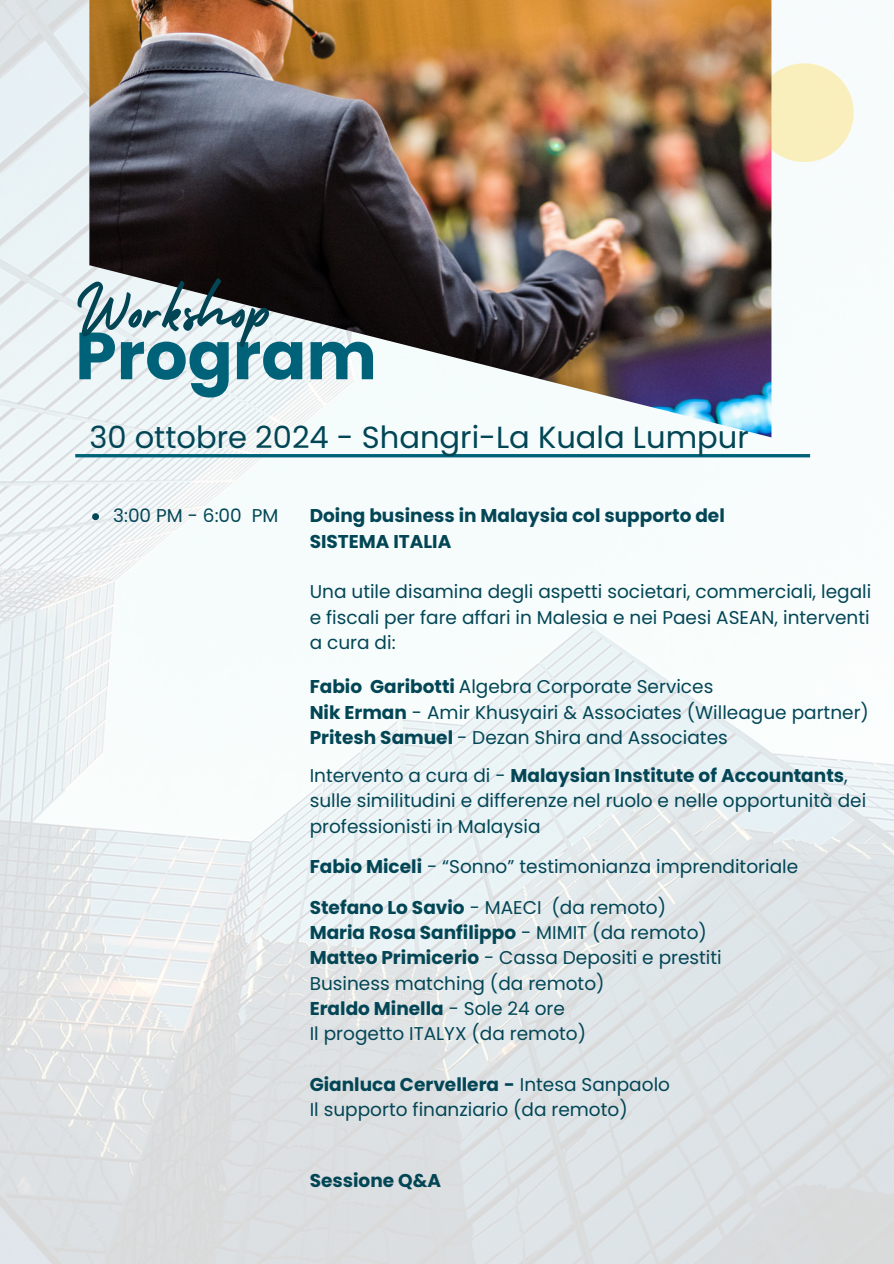
<style>
.page{position:relative;width:894px;height:1264px;background:#fff}
.page>*{position:absolute;margin:0;border:0;box-sizing:border-box;transform-origin:0 0}
.t1{font:76.05px "Holiday";color:#024656}
.t2{font:700 66.45px "Poppins";color:#006279}
.t3{font:30.6px "Poppins";color:#024656}
.t4{font:18.45px/25.3px "Poppins";color:#024656;text-align:justify}
.t5{font:700 18.45px/25.3px "Poppins";color:#024656}
.s1{font-weight:700}
.s2{font-weight:400}
</style>
<div class="page">
<img style="left:0;top:0;width:893px;height:1263px">
<div style="left:754px;top:63px;width:99px;height:99px;background:#f9efbc;border-radius:50%"></div>
<hr style="left:75px;top:454px;width:734px;height:3px;background:#006279">
<svg style="left:92px;top:513px;width:7px;height:7px"></svg>
<img style="left:89px;top:0;width:682px;height:437px">
<p class="t1" style="left:75px;top:251px;width:199px">Workshop</p>
<p class="t2" style="left:75px;top:309px;width:303px">Program</p>
<p class="t3" style="left:89px;top:415px;width:660px">30 ottobre 2024 - Shangri-La Kuala Lumpur</p>
<h1 class="t4" style="left:113px;top:503px;width:167px">3:00 PM - 6:00 PM</h1>
<h2 class="t5" style="left:309px;top:503px;width:416px">Doing business in Malaysia col supporto del<br>SISTEMA ITALIA</h2>
<h3 class="t4" style="left:309px;top:579px;width:563px">Una utile disamina degli aspetti societari, commerciali, legali e fiscali per fare affari in Malesia e nei Paesi ASEAN, interventi a cura di:</h3>
<p class="t4" style="left:309px;top:674px;width:405px"><span class="s1">Fabio Garibotti</span> Algebra Corporate Services</p>
<h4 class="t4" style="left:309px;top:699px;width:560px"><span class="s1">Nik Erman</span> - Amir Khusyairi &amp; Associates (Willeague partner)</h4>
<p class="t4" style="left:309px;top:724px;width:419px"><span class="s1">Pritesh Samuel</span> - Dezan Shira and Associates</p>
<p class="t4" style="left:309px;top:763px;width:558px;text-align:left">Intervento a cura di - <span class="s1">Malaysian Institute of Accountants</span>, sulle similitudini e differenze nel ruolo e nelle opportunità dei professionisti in Malaysia</p>
<p class="t4" style="left:309px;top:854px;width:490px"><span class="s1">Fabio Miceli</span> - “Sonno” testimonianza imprenditoriale</p>
<p class="t4" style="left:309px;top:894px;width:358px"><span class="s1">Stefano Lo Savio</span> - MAECI (da remoto)</p>
<p class="t5" style="left:309px;top:919px;width:398px">Maria Rosa Sanfilippo <span class="s2">- MIMIT (da remoto)</span></p>
<p class="t4" style="left:309px;top:945px;width:413px"><span class="s1">Matteo Primicerio</span> - Cassa Depositi e prestiti</p>
<p class="t4" style="left:309px;top:970px;width:296px">Business matching (da remoto)</p>
<p class="t5" style="left:309px;top:995px;width:257px">Eraldo Minella <span class="s2">- Sole 24 ore</span></p>
<p class="t4" style="left:309px;top:1021px;width:278px">Il progetto ITALYX (da remoto)</p>
<p class="t5" style="left:309px;top:1071px;width:362px">Gianluca Cervellera - <span class="s2">Intesa Sanpaolo</span></p>
<p class="t4" style="left:309px;top:1097px;width:319px">Il supporto finanziario (da remoto)</p>
<p class="t5" style="left:309px;top:1167px;width:133px">Sessione Q&amp;A</p>
</div>
